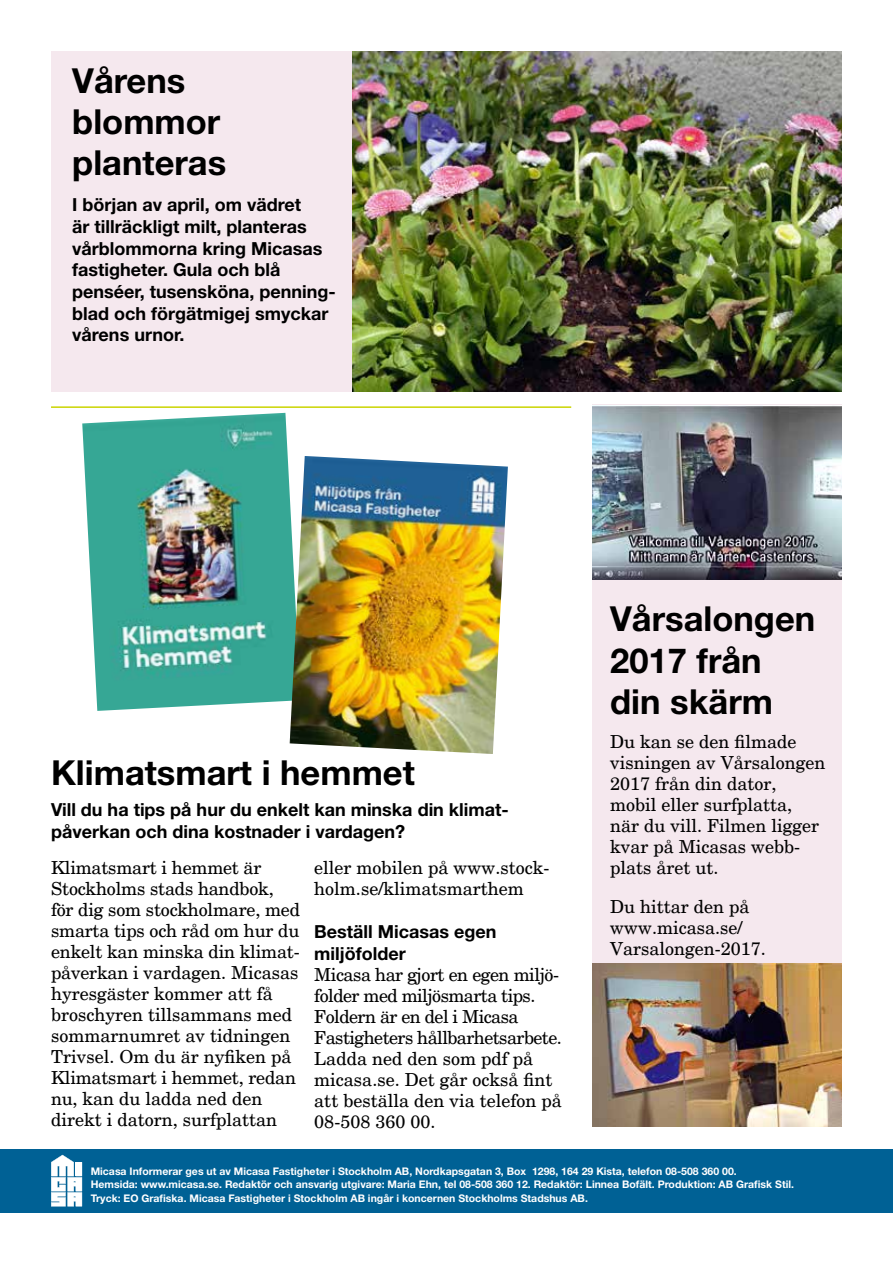
<style>
.page{position:relative;width:893px;height:1263px;background:#fff}
.page>*{position:absolute;margin:0;border:0;box-sizing:border-box;transform-origin:0 0}
.t1{font:700 34.5px/41.4px "Helvetica Neue LT";color:#000}
.t2{font:18px/21px "New Century Schlbk";color:#000}
.t3{font:700 18px/21.6px "Helvetica Neue LT";color:#000}
.t4{font:18px/21px "New Century Schlbk";letter-spacing:-.025em;color:#000}
.t5{font:700 10.5px/13.5px "Helvetica Neue LT";color:#fff}
</style>
<div class="page">
<div style="left:51px;top:51px;width:791px;height:341px;background:#f5e8ee"></div>
<img style="left:353px;top:51px;width:489px;height:341px">
<div style="left:592px;top:404px;width:250px;height:722px;background:#f5e8ee"></div>
<img style="left:82px;top:413px;width:208px;height:298px">
<img style="left:290px;top:456px;width:218px;height:298px">
<div style="left:0;top:1149px;width:893px;height:64px;background:#006195"></div>
<svg style="left:51px;top:1155px;width:31px;height:51px;background:#c9dde8"></svg>
<hr style="left:51px;top:406px;width:520px;height:2px;background:#cbd400">
<img style="left:592px;top:406px;width:250px;height:173px">
<img style="left:592px;top:964px;width:250px;height:163px">
<h1 class="t1" style="left:72px;top:59px;width:155px">Vårens blommor planteras</h1>
<p class="t3" style="left:72px;top:194px;width:265px">I början av april, om vädret<br>är tillräckligt milt, planteras vårblommorna kring Micasas fastigheter. Gula och blå penséer, tusensköna, penning&shy;blad och förgätmigej smyckar vårens urnor.</p>
<h1 class="t1" style="left:51px;top:751px;width:365px">Klimatsmart i hemmet</h1>
<p class="t3" style="left:51px;top:798px;width:457px">Vill du ha tips på hur du enkelt kan minska din klimat&shy;påverkan och dina kostnader i vardagen?</p>
<p class="t2" style="left:51px;top:857px;width:250px">Klimatsmart i hemmet är<br>Stockholms stads handbok, för dig som stockholmare, med smarta tips och råd om hur du enkelt kan minska din klimat&shy;påverkan i vardagen. Micasas hyresgäster kommer att få broschyren tillsammans med sommarnumret av tidningen<br>Trivsel. Om du är nyfiken på<br>Klimatsmart i hemmet, redan nu, kan du ladda ned den direkt i datorn, surfplattan</p>
<p class="t2" style="left:314px;top:857px;width:237px">eller mobilen på www.stock&shy;holm.se/klimatsmarthem</p>
<p class="t3" style="left:314px;top:921px;width:184px">Beställ Micasas egen miljöfolder</p>
<p class="t4" style="left:314px;top:964px;width:249px">Micasa har gjort en egen miljö&shy;folder med miljösmarta tips.<br>Foldern är en del i Micasa<br>Fastigheters hållbarhetsarbete.<br>Ladda ned den som pdf på micasa.se. Det går också fint att beställa den via telefon på<br>08-508 360 00.</p>
<h1 class="t1" style="left:610px;top:597px;width:207px">Vårsalongen<br>2017 från din skärm</h1>
<p class="t2" style="left:610px;top:731px;width:217px">Du kan se den filmade visningen av Vårsalongen<br>2017 från din dator, mobil eller surfplatta, när du vill. Filmen ligger kvar på Micasas webb&shy;plats året ut.</p>
<p class="t2" style="left:610px;top:896px;width:157px">Du hittar den på www.micasa.se/<br>Varsalongen-2017.</p>
<p class="t5" style="left:91px;top:1164px;width:705px">Micasa Informerar ges ut av Micasa Fastigheter i Stockholm AB, Nordkapsgatan 3, Box 1298, 164 29 Kista, telefon 08-508 360 00.<br>Hemsida: www.micasa.se. Redaktör och ansvarig utgivare: Maria Ehn, tel 08-508 360 12. Redaktör: Linnea Bofält. Produktion: AB Grafisk Stil.<br>Tryck: EO Grafiska. Micasa Fastigheter i Stockholm AB ingår i koncernen Stockholms Stadshus AB.</p>
</div>
